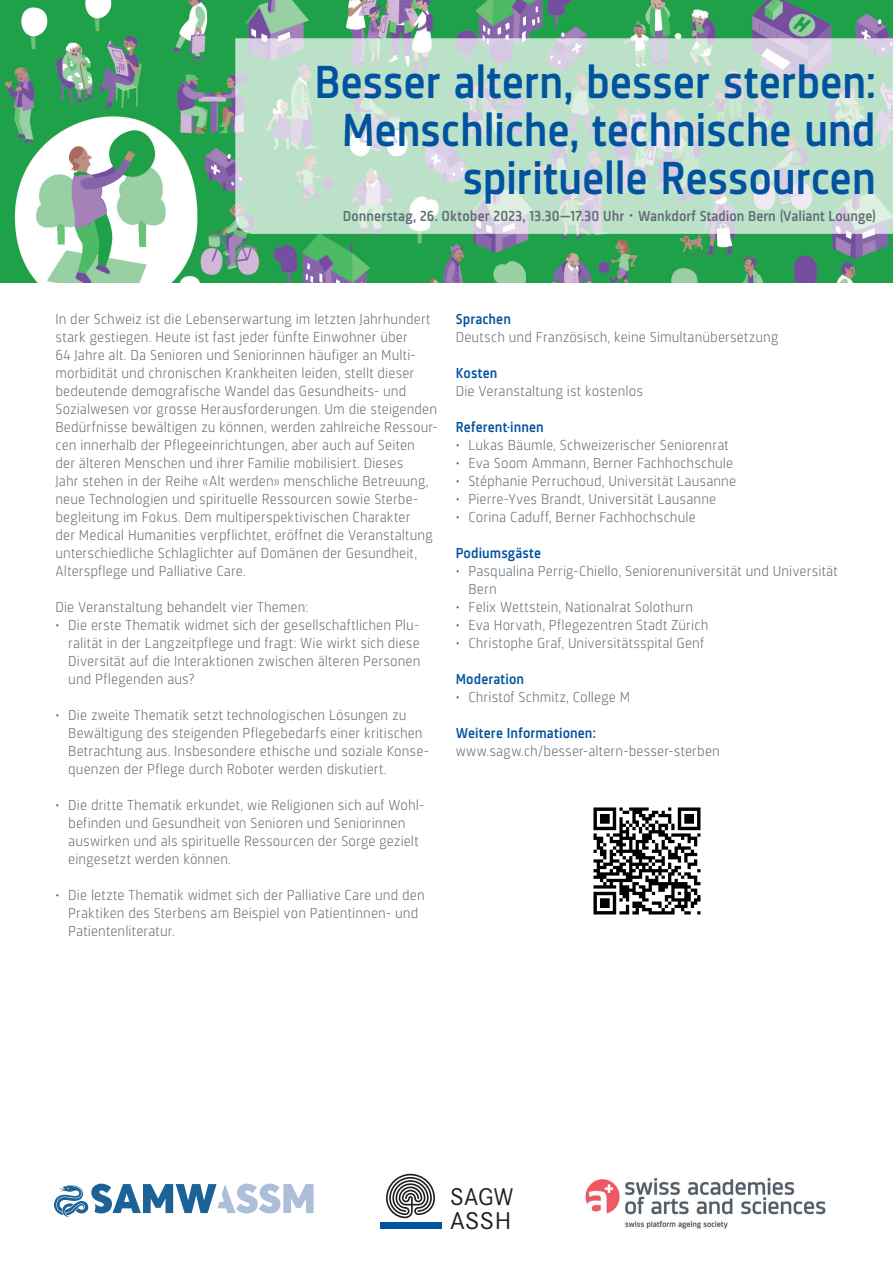
<style>
.page{position:relative;width:893px;height:1263px;background:#fff}
.page>*{position:absolute;margin:0;border:0;box-sizing:border-box;transform-origin:0 0}
.t1{font:500 48px/48px "Sinews Sans Pro";letter-spacing:-.01em;color:#0153a0;text-align:right}
.t2{font:23.7px/23.7px "Corporate SBQ";color:#231f20}
.t3{font:300 15px/18px "Sinews Sans Pro";letter-spacing:.005em;color:#616b75}
.t4{font:500 15px "Sinews Sans Pro";color:#616b75}
.t5{font:500 15px "Sinews Sans Pro";letter-spacing:.005em;color:#0153a0}
.s1{font-weight:400;font-size:18px}
.s2{font-weight:400}
</style>
<div class="page">
<img style="left:0;top:0;width:893px;height:283px">
<svg style="left:235px;top:38px;width:658px;height:196px;fill:#bbe2c8"></svg>
<svg style="left:54px;top:1184px;width:260px;height:33px"></svg>
<svg style="left:386px;top:1174px;width:49px;height:44px"></svg>
<div style="left:380px;top:1223px;width:61px;height:6px;background:#0153a0"></div>
<img style="left:585px;top:1177px;width:241px;height:52px">
<img style="left:593px;top:807px;width:108px;height:108px">
<h1 class="t1" style="left:314px;top:58px;width:563px">Besser altern, besser sterben:<br>Menschliche, technische und spirituelle Ressourcen</h1>
<p class="t4" style="left:343px;top:208px;width:535px">Donnerstag, 26. Oktober 2023, 13.30—17.30 Uhr <span class="s1">•</span> Wankdorf Stadion Bern (Valiant Lounge)</p>
<p class="t3" style="left:55px;top:310px;width:384px">In der Schweiz ist die Lebenserwartung im letzten Jahrhundert stark gestiegen. Heute ist fast jeder fünfte Einwohner über<br>64 Jahre alt. Da Senioren und Seniorinnen häufiger an Multi&shy;morbidität und chronischen Krankheiten leiden, stellt dieser bedeutende demografische Wandel das Gesundheits- und Sozialwesen vor grosse Herausforderungen. Um die steigenden Bedürfnisse bewältigen zu können, werden zahlreiche Ressour&shy;cen innerhalb der Pflegeeinrichtungen, aber auch auf Seiten der älteren Menschen und ihrer Familie mobilisiert. Dieses<br>Jahr stehen in der Reihe «Alt werden» menschliche Betreuung, neue Technologien und spirituelle Ressourcen sowie Sterbe&shy;begleitung im Fokus. Dem multiperspektivischen Charakter<br>der Medical Humanities verpflichtet, eröffnet die Veranstaltung unterschiedliche Schlaglichter auf Domänen der Gesundheit, Alterspflege und Palliative Care.</p>
<p class="t3" style="left:55px;top:598px;width:254px">Die Veranstaltung behandelt vier Themen:</p>
<p class="t3" style="left:68px;top:616px;width:354px;text-align:justify;text-indent:-13px"><span class="s2">•</span> Die erste Thematik widmet sich der gesellschaftlichen Plu&shy;ralität in der Langzeitpflege und fragt: Wie wirkt sich diese Diversität auf die Interaktionen zwischen älteren Personen und Pflegenden aus?</p>
<p class="t3" style="left:68px;top:706px;width:362px;text-indent:-13px"><span class="s2">•</span> Die zweite Thematik setzt technologischen Lösungen zu Bewältigung des steigenden Pflegebedarfs einer kritischen Betrachtung aus. Insbesondere ethische und soziale Konse&shy;quenzen der Pflege durch Roboter werden diskutiert.</p>
<p class="t3" style="left:68px;top:796px;width:358px;text-indent:-13px"><span class="s2">•</span> Die dritte Thematik erkundet, wie Religionen sich auf Wohl&shy;befinden und Gesundheit von Senioren und Seniorinnen auswirken und als spirituelle Ressourcen der Sorge gezielt eingesetzt werden können.</p>
<p class="t3" style="left:68px;top:886px;width:358px;text-indent:-13px"><span class="s2">•</span> Die letzte Thematik widmet sich der Palliative Care und den<br>Praktiken des Sterbens am Beispiel von Patientinnen- und<br>Patientenliteratur.</p>
<p class="t5" style="left:456px;top:311px;width:57px">Sprachen</p>
<p class="t3" style="left:456px;top:328px;width:324px">Deutsch und Französisch, keine Simultanübersetzung</p>
<p class="t5" style="left:456px;top:365px;width:43px">Kosten</p>
<p class="t3" style="left:456px;top:382px;width:189px">Die Veranstaltung ist kostenlos</p>
<p class="t5" style="left:456px;top:419px;width:90px">Referent·innen</p>
<p class="t3" style="left:456px;top:436px;width:275px"><span class="s2">•</span> Lukas Bäumle, Schweizerischer Seniorenrat</p>
<p class="t3" style="left:456px;top:454px;width:279px"><span class="s2">•</span> Eva Soom Ammann, Berner Fachhochschule</p>
<p class="t3" style="left:456px;top:472px;width:282px"><span class="s2">•</span> Stéphanie Perruchoud, Universität Lausanne</p>
<p class="t3" style="left:456px;top:490px;width:262px"><span class="s2">•</span> Pierre-Yves Brandt, Universität Lausanne</p>
<p class="t3" style="left:456px;top:508px;width:242px"><span class="s2">•</span> Corina Caduff, Berner Fachhochschule</p>
<p class="t5" style="left:456px;top:545px;width:87px">Podiumsgäste</p>
<p class="t3" style="left:468px;top:562px;width:371px;text-indent:-13px"><span class="s2">•</span> Pasqualina Perrig-Chiello, Seniorenuniversität und Universität<br>Bern</p>
<p class="t3" style="left:456px;top:598px;width:239px"><span class="s2">•</span> Felix Wettstein, Nationalrat Solothurn</p>
<p class="t3" style="left:456px;top:616px;width:254px"><span class="s2">•</span> Eva Horvath, Pflegezentren Stadt Zürich</p>
<p class="t3" style="left:456px;top:634px;width:250px"><span class="s2">•</span> Christophe Graf, Universitätsspital Genf</p>
<p class="t5" style="left:456px;top:671px;width:70px">Moderation</p>
<p class="t3" style="left:456px;top:688px;width:176px"><span class="s2">•</span> Christof Schmitz, College M</p>
<p class="t5" style="left:456px;top:725px;width:142px">Weitere Informationen:</p>
<p class="t3" style="left:456px;top:742px;width:266px">www.sagw.ch/besser-altern-besser-sterben</p>
<h2 class="t2" style="left:450px;top:1185px;width:65px">SAGW<br>ASSH</h2>
</div>
